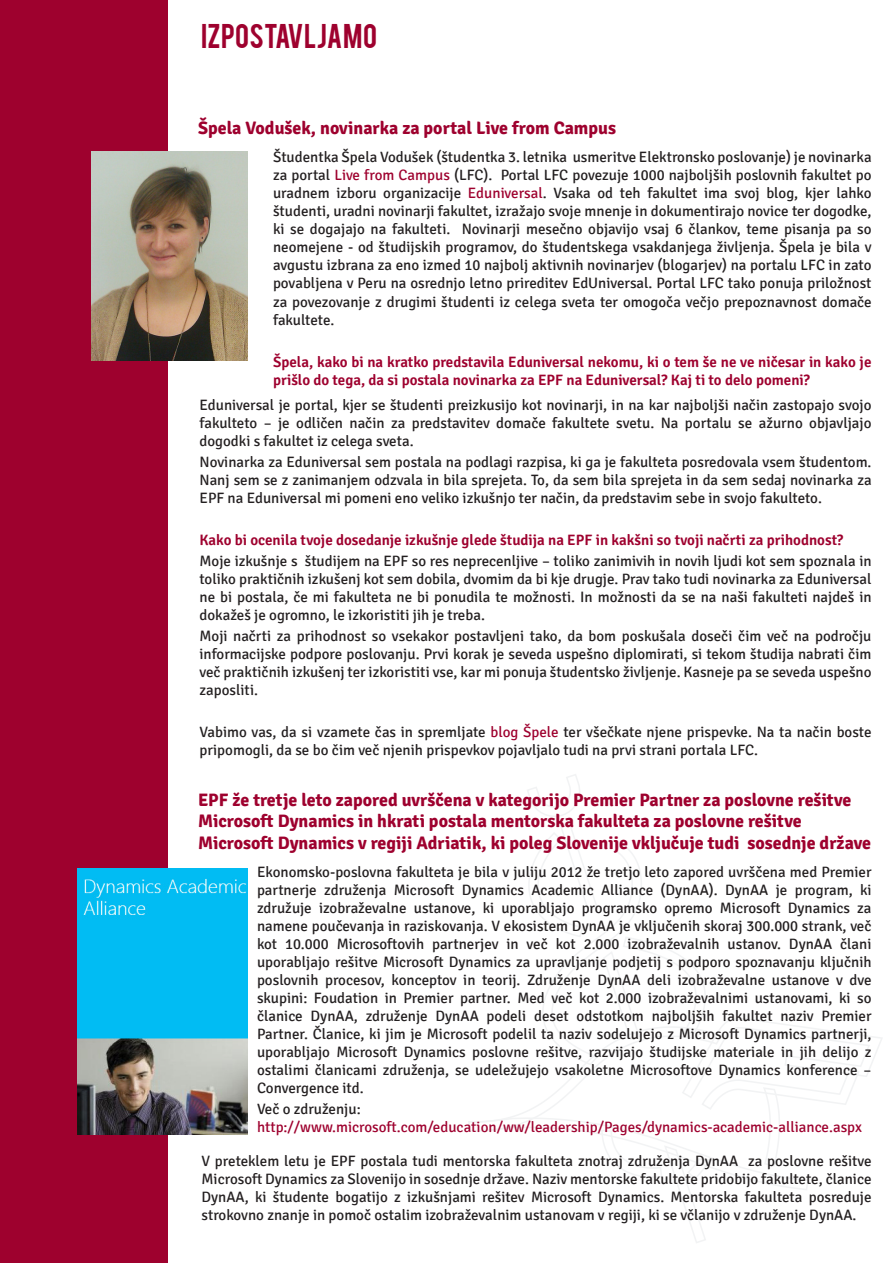
<style>
.page{position:relative;width:893px;height:1263px;background:#fff}
.page>*{position:absolute;margin:0;border:0;box-sizing:border-box;transform-origin:0 0}
.t1{font:27px "Bebas";letter-spacing:.01em;color:#9e012e}
.t2{font:700 18px/21.6px "Signika";color:#9e012e}
.t3{font:15px/18px "Signika";color:#231f20;text-align:justify}
.t4{font:600 15px/18px "Signika";color:#9e012e}
.t5{font:15px "Signika";color:#9e012e}
.s1{color:#9e012e}
</style>
<div class="page">
<svg style="left:468px;top:774px;width:414px;height:469px"></svg>
<div style="left:0;top:0;width:168px;height:1263px;background:#9e012e"></div>
<img style="left:91px;top:151px;width:156px;height:209px">
<img style="left:78px;top:868px;width:169px;height:266px">
<h1 class="t1" style="left:201px;top:16px;width:178px">IZPOSTAVLJAMO</h1>
<p class="t2" style="left:198px;top:117px;width:419px">Špela Vodušek, novinarka za portal Live from Campus</p>
<p class="t3" style="left:273px;top:149px;width:600px">Študentka Špela Vodušek (študentka 3. letnika usmeritve Elektronsko poslovanje) je novinarka za portal <span class="s1">Live from Campus</span> (LFC). Portal LFC povezuje 1000 najboljših poslovnih fakultet po uradnem izboru organizacije <span class="s1">Eduniversal</span>. Vsaka od teh fakultet ima svoj blog, kjer lahko študenti, uradni novinarji fakultet, izražajo svoje mnenje in dokumentirajo novice ter dogodke, ki se dogajajo na fakulteti. Novinarji mesečno objavijo vsaj 6 člankov, teme pisanja pa so neomejene - od študijskih programov, do študentskega vsakdanjega življenja. Špela je bila v avgustu izbrana za eno izmed 10 najbolj aktivnih novinarjev (blogarjev) na portalu LFC in zato povabljena v Peru na osrednjo letno prireditev EdUniversal. Portal LFC tako ponuja priložnost za povezovanje z drugimi študenti iz celega sveta ter omogoča večjo prepoznavnost domače fakultete.</p>
<p class="t4" style="left:273px;top:353px;width:600px">Špela, kako bi na kratko predstavila Eduniversal nekomu, ki o tem še ne ve ničesar in kako je prišlo do tega, da si postala novinarka za EPF na Eduniversal? Kaj ti to delo pomeni?</p>
<p class="t3" style="left:200px;top:396px;width:674px">Eduniversal je portal, kjer se študenti preizkusijo kot novinarji, in na kar najboljši način zastopajo svojo fakulteto – je odličen način za predstavitev domače fakultete svetu. Na portalu se ažurno objavljajo dogodki s fakultet iz celega sveta.</p>
<p class="t3" style="left:200px;top:453px;width:674px">Novinarka za Eduniversal sem postala na podlagi razpisa, ki ga je fakulteta posredovala vsem študentom.<br>Nanj sem se z zanimanjem odzvala in bila sprejeta. To, da sem bila sprejeta in da sem sedaj novinarka za EPF na Eduniversal mi pomeni eno veliko izkušnjo ter način, da predstavim sebe in svojo fakulteto.</p>
<p class="t4" style="left:200px;top:531px;width:645px">Kako bi ocenila tvoje dosedanje izkušnje glede študija na EPF in kakšni so tvoji načrti za prihodnost?</p>
<p class="t3" style="left:200px;top:552px;width:674px">Moje izkušnje s študijem na EPF so res neprecenljive – toliko zanimivih in novih ljudi kot sem spoznala in toliko praktičnih izkušenj kot sem dobila, dvomim da bi kje drugje. Prav tako tudi novinarka za Eduniversal ne bi postala, če mi fakulteta ne bi ponudila te možnosti. In možnosti da se na naši fakulteti najdeš in dokažeš je ogromno, le izkoristiti jih je treba.</p>
<p class="t3" style="left:200px;top:627px;width:674px">Moji načrti za prihodnost so vsekakor postavljeni tako, da bom poskušala doseči čim več na področju informacijske podpore poslovanju. Prvi korak je seveda uspešno diplomirati, si tekom študija nabrati čim več praktičnih izkušenj ter izkoristiti vse, kar mi ponuja študentsko življenje. Kasneje pa se seveda uspešno zaposliti.</p>
<p class="t3" style="left:200px;top:723px;width:674px">Vabimo vas, da si vzamete čas in spremljate <span class="s1">blog Špele</span> ter všečkate njene prispevke. Na ta način boste pripomogli, da se bo čim več njenih prispevkov pojavljalo tudi na prvi strani portala LFC.</p>
<p class="t2" style="left:198px;top:789px;width:674px">EPF že tretje leto zapored uvrščena v kategorijo Premier Partner za poslovne rešitve<br>Microsoft Dynamics in hkrati postala mentorska fakulteta za poslovne rešitve<br>Microsoft Dynamics v regiji Adriatik, ki poleg Slovenije vključuje tudi sosednje države</p>
<p class="t3" style="left:257px;top:863px;width:616px">Ekonomsko-poslovna fakulteta je bila v juliju 2012 že tretjo leto zapored uvrščena med Premier partnerje združenja Microsoft Dynamics Academic Alliance (DynAA). DynAA je program, ki združuje izobraževalne ustanove, ki uporabljajo programsko opremo Microsoft Dynamics za namene poučevanja in raziskovanja. V ekosistem DynAA je vključenih skoraj 300.000 strank, več kot 10.000 Microsoftovih partnerjev in več kot 2.000 izobraževalnih ustanov. DynAA člani uporabljajo rešitve Microsoft Dynamics za upravljanje podjetij s podporo spoznavanju ključnih poslovnih procesov, konceptov in teorij. Združenje DynAA deli izobraževalne ustanove v dve skupini: Foudation in Premier partner. Med več kot 2.000 izobraževalnimi ustanovami, ki so članice DynAA, združenje DynAA podeli deset odstotkom najboljših fakultet naziv Premier Partner. Članice, ki jim je Microsoft podelil ta naziv sodelujejo z Microsoft Dynamics partnerji, uporabljajo Microsoft Dynamics poslovne rešitve, razvijajo študijske materiale in jih delijo z ostalimi članicami združenja, se udeležujejo vsakoletne Microsoftove Dynamics konference – Convergence itd.</p>
<p class="t3" style="left:257px;top:1100px;width:105px">Več o združenju:</p>
<p class="t5" style="left:257px;top:1118px;width:606px">http://www.microsoft.com/education/ww/leadership/Pages/dynamics-academic-alliance.aspx</p>
<p class="t3" style="left:201px;top:1152px;width:672px">V preteklem letu je EPF postala tudi mentorska fakulteta znotraj združenja DynAA za poslovne rešitve Microsoft Dynamics za Slovenijo in sosednje države. Naziv mentorske fakultete pridobijo fakultete, članice DynAA, ki študente bogatijo z izkušnjami rešitev Microsoft Dynamics. Mentorska fakulteta posreduje strokovno znanje in pomoč ostalim izobraževalnim ustanovam v regiji, ki se včlanijo v združenje DynAA.</p>
</div>
